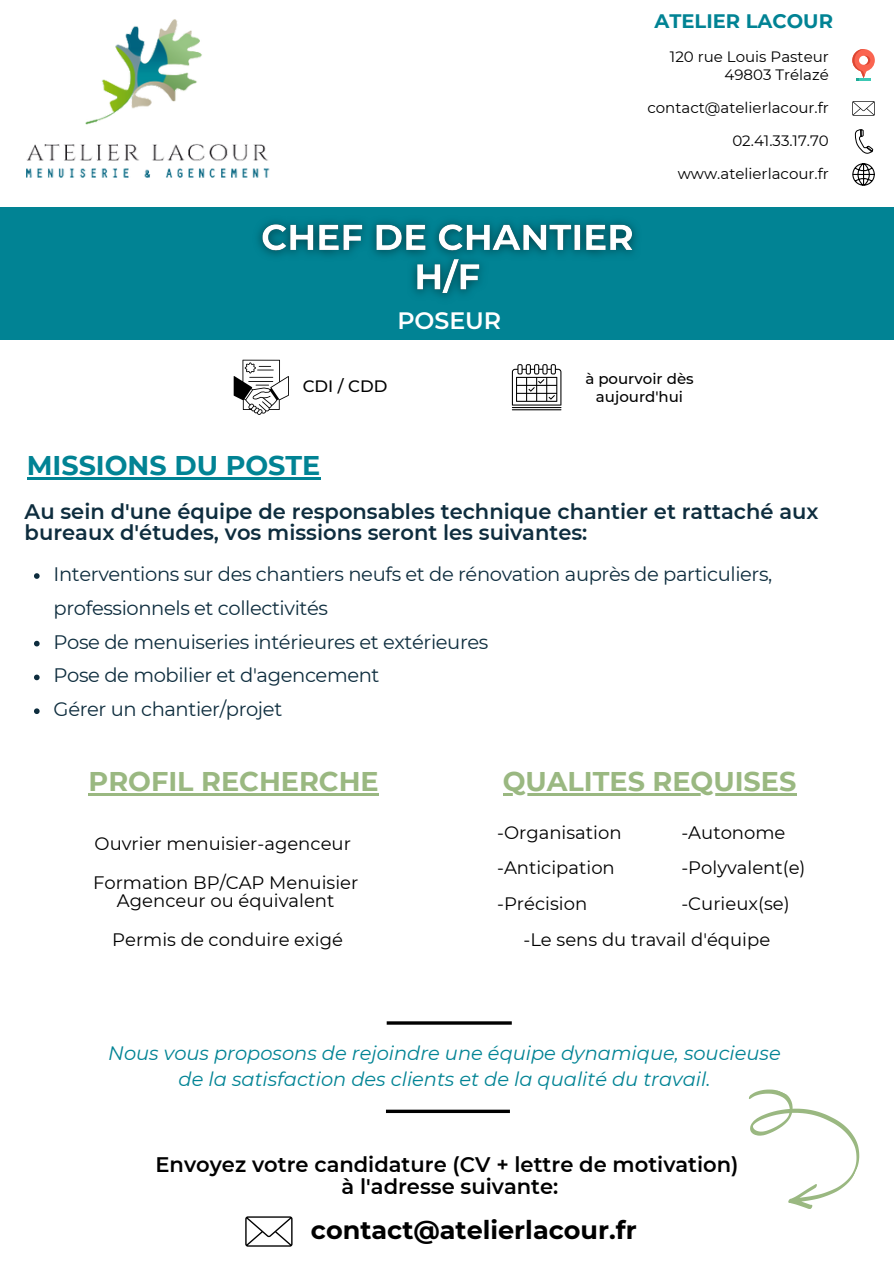
<style>
.page{position:relative;width:894px;height:1264px;background:#fff}
.page>*{position:absolute;margin:0;border:0;box-sizing:border-box;transform-origin:0 0}
.t1{font:700 27px "Montserrat";color:#9ab881}
.t2{font:700 27px "Montserrat";color:#018394}
.t3{font:700 25.5px "Montserrat";color:#000}
.t4{font:600 23.7px "Montserrat";color:#fff}
.t5{font:600 21px/21.5px "Montserrat";color:#0e2d3e}
.t6{font:600 21px "Montserrat";color:#000}
.t7{font:19.5px/33.8px "Montserrat";letter-spacing:-.02em;color:#0e2d3e}
.t8{font:700 19.5px "Montserrat";color:#018394}
.t9{font:italic 19.35px "Montserrat";color:#018394}
.t10{font:18px/18px "Montserrat";color:#000;text-align:center}
.t11{font:500 16.5px "Montserrat";color:#000}
.t12{font:15px "Montserrat";color:#000}
.t13{font:500 15px/18px "Montserrat";color:#000;text-align:center}
</style>
<div class="page">
<div style="left:0;top:207px;width:893px;height:132px;background:#018394"></div>
<img style="left:26px;top:19px;width:244px;height:159px">
<svg style="left:245px;top:1216px;width:47px;height:30px"></svg>
<svg style="left:233px;top:360px;width:56px;height:55px"></svg>
<svg style="left:511px;top:364px;width:50px;height:41px"></svg>
<hr style="left:511px;top:407px;width:50px;height:1px;background:#000">
<hr style="left:511px;top:409px;width:50px;height:1px;background:#000">
<svg style="left:852px;top:49px;width:22px;height:32px"></svg>
<svg style="left:852px;top:101px;width:22px;height:15px"></svg>
<svg style="left:854px;top:129px;width:18px;height:25px"></svg>
<svg style="left:852px;top:163px;width:22px;height:23px"></svg>
<svg style="left:749px;top:1089px;width:111px;height:120px"></svg>
<svg style="left:34px;top:573px;width:6px;height:6px"></svg>
<svg style="left:34px;top:640px;width:6px;height:6px"></svg>
<svg style="left:34px;top:674px;width:6px;height:6px"></svg>
<svg style="left:34px;top:708px;width:6px;height:6px"></svg>
<hr style="left:386px;top:1021px;width:125px;height:3px;background:#000">
<hr style="left:386px;top:1109px;width:124px;height:3px;background:#000">
<img style="left:258px;top:221px;width:378px;height:76px">
<hr style="left:27px;top:477px;width:293px;height:3px;background:#018394">
<hr style="left:89px;top:793px;width:289px;height:2px;background:#9ab881">
<hr style="left:502px;top:793px;width:294px;height:2px;background:#9ab881">
<p class="t8" style="left:654px;top:10px;width:180px">ATELIER LACOUR</p>
<p class="t12" style="left:669px;top:48px;width:160px">120 rue Louis Pasteur</p>
<p class="t12" style="left:724px;top:66px;width:106px">49803 Trélazé</p>
<p class="t4" style="left:397px;top:306px;width:105px">POSEUR</p>
<p class="t12" style="left:647px;top:99px;width:183px">contact@atelierlacour.fr</p>
<p class="t12" style="left:732px;top:132px;width:98px">02.41.33.17.70</p>
<p class="t12" style="left:677px;top:165px;width:153px">www.atelierlacour.fr</p>
<p class="t11" style="left:302px;top:376px;width:86px">CDI / CDD</p>
<p class="t13" style="left:585px;top:370px;width:110px">à pourvoir dès aujourd'hui</p>
<p class="t2" style="left:27px;top:449px;width:295px">MISSIONS DU POSTE</p>
<p class="t5" style="left:25px;top:500px;width:795px">Au sein d'une équipe de responsables technique chantier et rattaché aux bureaux d'études, vos missions seront les suivantes:</p>
<p class="t7" style="left:54px;top:557px;width:720px">Interventions sur des chantiers neufs et de rénovation auprès de particuliers, professionnels et collectivités</p>
<p class="t7" style="left:54px;top:625px;width:436px">Pose de menuiseries intérieures et extérieures</p>
<p class="t7" style="left:54px;top:658px;width:327px">Pose de mobilier et d'agencement</p>
<p class="t7" style="left:54px;top:692px;width:230px">Gérer un chantier/projet</p>
<p class="t1" style="left:89px;top:765px;width:291px">PROFIL RECHERCHE</p>
<p class="t1" style="left:502px;top:765px;width:295px">QUALITES REQUISES</p>
<p class="t10" style="left:497px;top:823px;width:126px">-Organisation</p>
<p class="t10" style="left:497px;top:858px;width:119px">-Anticipation</p>
<p class="t10" style="left:497px;top:894px;width:92px">-Précision</p>
<p class="t10" style="left:681px;top:823px;width:106px">-Autonome</p>
<p class="t10" style="left:681px;top:858px;width:126px">-Polyvalent(e)</p>
<p class="t10" style="left:681px;top:894px;width:110px">-Curieux(se)</p>
<p class="t10" style="left:95px;top:834px;width:258px">Ouvrier menuisier-agenceur</p>
<p class="t10" style="left:93px;top:873px;width:267px">Formation BP/CAP Menuisier<br>Agenceur ou équivalent</p>
<p class="t10" style="left:112px;top:930px;width:232px">Permis de conduire exigé</p>
<p class="t10" style="left:523px;top:930px;width:248px">-Le sens du travail d'équipe</p>
<p class="t9" style="left:108px;top:1041px;width:674px">Nous vous proposons de rejoindre une équipe dynamique, soucieuse</p>
<p class="t9" style="left:179px;top:1066px;width:533px">de la satisfaction des clients et de la qualité du travail.</p>
<p class="t6" style="left:155px;top:1151px;width:584px">Envoyez votre candidature (CV + lettre de motivation)</p>
<p class="t6" style="left:341px;top:1173px;width:218px">à l'adresse suivante:</p>
<p class="t3" style="left:311px;top:1214px;width:327px">contact@atelierlacour.fr</p>
</div>
